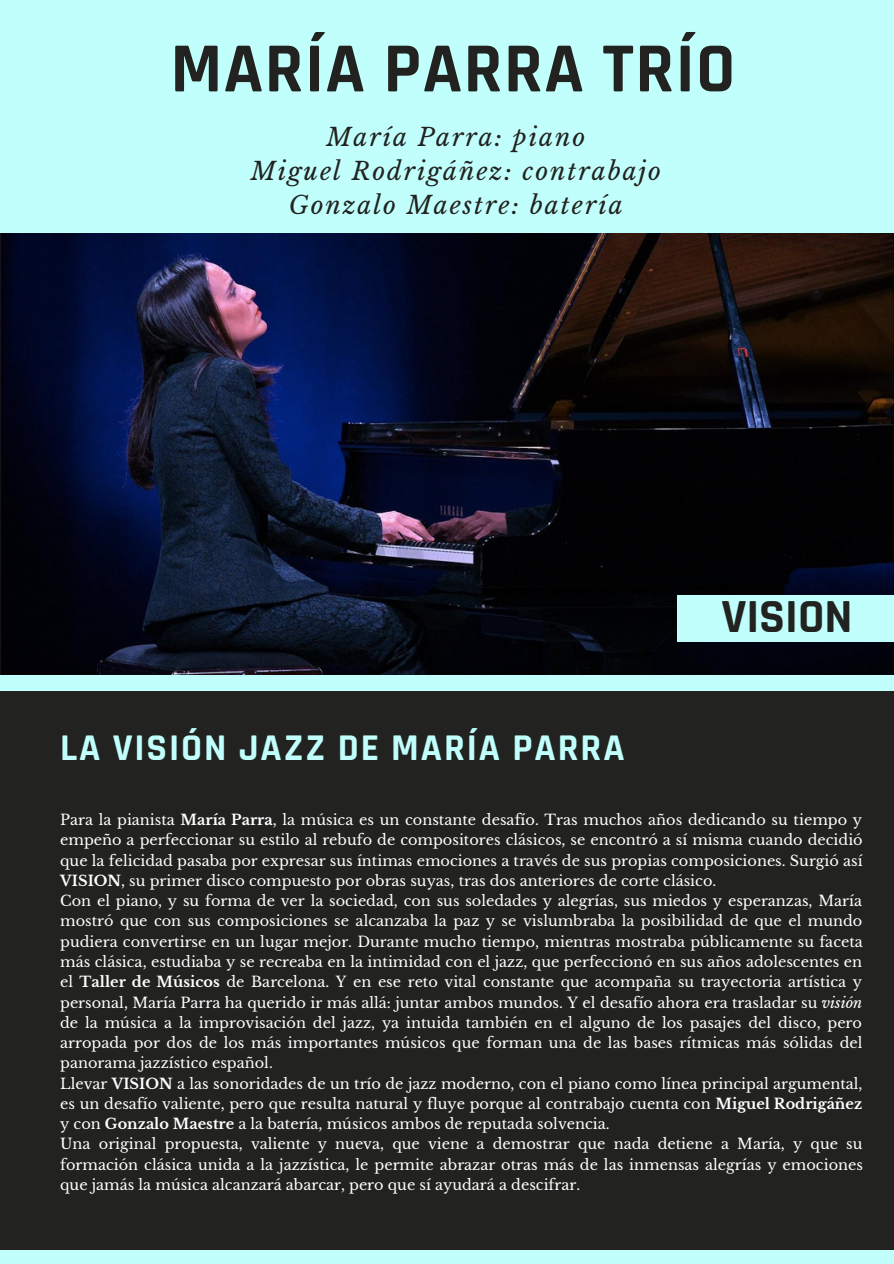
<style>
.page{position:relative;width:894px;height:1264px;background:#fff}
.page>*{position:absolute;margin:0;border:0;box-sizing:border-box;transform-origin:0 0}
.t1{font:700 71.1px "Rajdhani";letter-spacing:.02em;color:#222320}
.t2{font:700 48px "Rajdhani";color:#222320}
.t3{font:700 38.1px "Rajdhani";letter-spacing:.05em;color:#c1fffc}
.t4{font:italic 24.6px "Libre Baskerville";letter-spacing:.08em;color:#222320}
.t5{font:14.55px/20.2px "Libre Baskerville";color:#fff;text-align:justify}
.s1{font-weight:700}
.s2{font-style:italic}
</style>
<div class="page">
<div style="left:0;top:0;width:893px;height:1263px;background:#c1fffc"></div>
<div style="left:0;top:691px;width:893px;height:559px;background:#222320"></div>
<img style="left:0;top:234px;width:893px;height:440px">
<div style="left:676px;top:595px;width:217px;height:46px;background:#c1fffc"></div>
<p class="t1" style="left:170px;top:25px;width:566px">MARÍA PARRA TRÍO</p>
<p class="t4" style="left:326px;top:122px;width:260px">María Parra: piano</p>
<p class="t4" style="left:250px;top:156px;width:411px">Miguel Rodrigáñez: contrabajo</p>
<p class="t4" style="left:289px;top:190px;width:335px">Gonzalo Maestre: batería</p>
<p class="t3" style="left:60px;top:724px;width:565px">LA VISIÓN JAZZ DE MARÍA PARRA</p>
<p class="t2" style="left:721px;top:587px;width:133px">VISION</p>
<p class="t5" style="left:60px;top:809px;width:803px">Para la pianista <span class="s1">María Parra</span>, la música es un constante desafío. Tras muchos años dedicando su tiempo y empeño a perfeccionar su estilo al rebufo de compositores clásicos, se encontró a sí misma cuando decidió que la felicidad pasaba por expresar sus íntimas emociones a través de sus propias composiciones. Surgió así <span class="s1">VISION</span>, su primer disco compuesto por obras suyas, tras dos anteriores de corte clásico.</p>
<p class="t5" style="left:60px;top:891px;width:804px">Con el piano, y su forma de ver la sociedad, con sus soledades y alegrías, sus miedos y esperanzas, María mostró que con sus composiciones se alcanzaba la paz y se vislumbraba la posibilidad de que el mundo pudiera convertirse en un lugar mejor. Durante mucho tiempo, mientras mostraba públicamente su faceta más clásica, estudiaba y se recreaba en la intimidad con el jazz, que perfeccionó en sus años adolescentes en el <span class="s1">Taller de Músicos</span> de Barcelona. Y en ese reto vital constante que acompaña su trayectoria artística y personal, María Parra ha querido ir más allá: juntar ambos mundos. Y el desafío ahora era trasladar su <span class="s2">visión </span>de la música a la improvisación del jazz, ya intuida también en el alguno de los pasajes del disco, pero arropada por dos de los más importantes músicos que forman una de las bases rítmicas más sólidas del panorama jazzístico español.</p>
<p class="t5" style="left:60px;top:1073px;width:803px">Llevar <span class="s1">VISION</span> a las sonoridades de un trío de jazz moderno, con el piano como línea principal argumental, es un desafío valiente, pero que resulta natural y fluye porque al contrabajo cuenta con <span class="s1">Miguel Rodrigáñez </span>y con <span class="s1">Gonzalo Maestre</span> a la batería, músicos ambos de reputada solvencia.</p>
<p class="t5" style="left:60px;top:1134px;width:804px">Una original propuesta, valiente y nueva, que viene a demostrar que nada detiene a María, y que su formación clásica unida a la jazzística, le permite abrazar otras más de las inmensas alegrías y emociones que jamás la música alcanzará abarcar, pero que sí ayudará a descifrar.</p>
</div>
